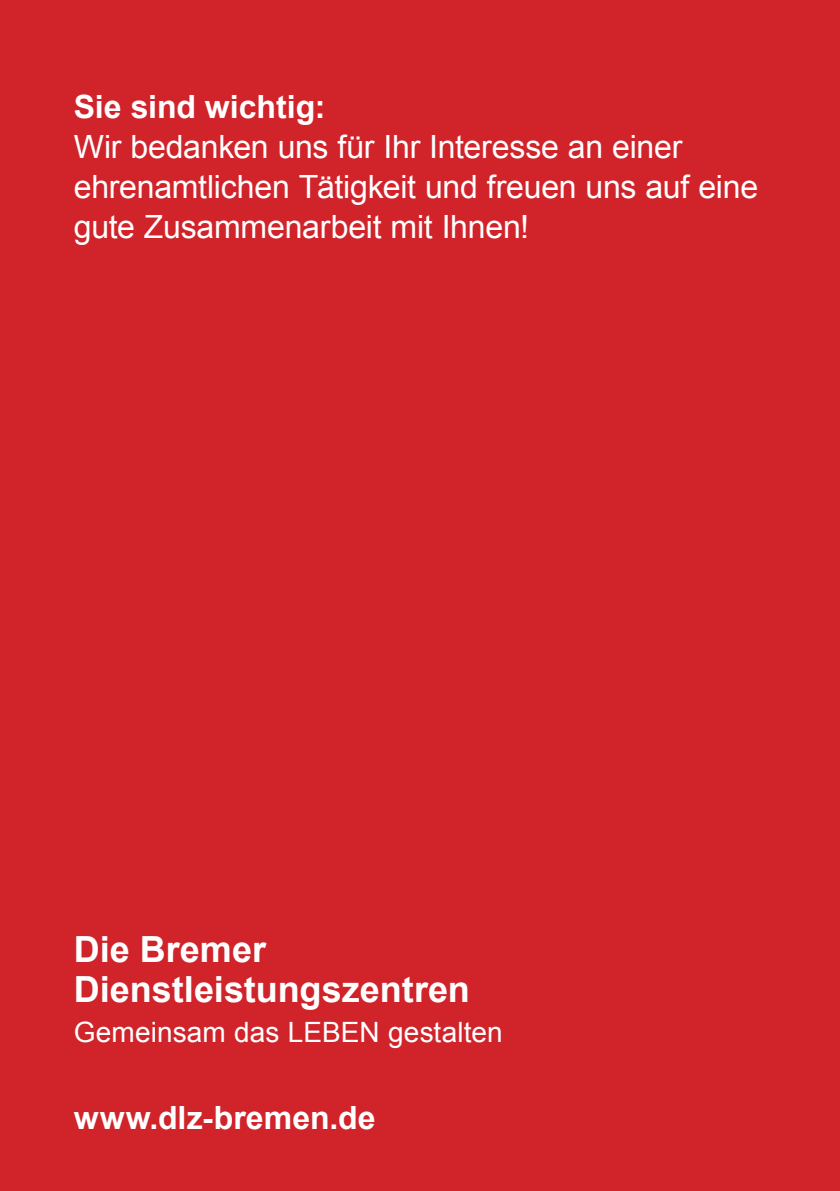
<style>
.page{position:relative;width:840px;height:1191px;background:#fff}
.page>*{position:absolute;margin:0;border:0;box-sizing:border-box;transform-origin:0 0}
.t1{font:700 36px "Arial";color:#fff}
.Fließtext{font:32px/40px "Arial";letter-spacing:-.01em;color:#fff}
.Fließtext-2{font:700 32px "Arial";letter-spacing:.005em;color:#fff}
.t2{font:28px "Arial";color:#fff}
.s1{font-weight:700}
</style>
<div class="page">
<div style="left:0;top:0;width:839px;height:1191px;background:#d1232a"></div>
<p class="Fließtext" style="left:74px;top:87px;width:685px"><span class="s1">Sie sind wichtig:<br></span>Wir bedanken uns für Ihr Interesse an einer ehrenamtlichen Tätigkeit und freuen uns auf eine gute Zusammenarbeit mit Ihnen!</p>
<p class="t1" style="left:74px;top:925px;width:194px">Die Bremer</p>
<p class="t1" style="left:74px;top:965px;width:397px">Dienstleistungszentren</p>
<p class="t2" style="left:74px;top:1013px;width:430px">Gemeinsam das LEBEN gestalten</p>
<p class="Fließtext-2" style="left:74px;top:1096px;width:303px">www.dlz-bremen.de</p>
</div>
